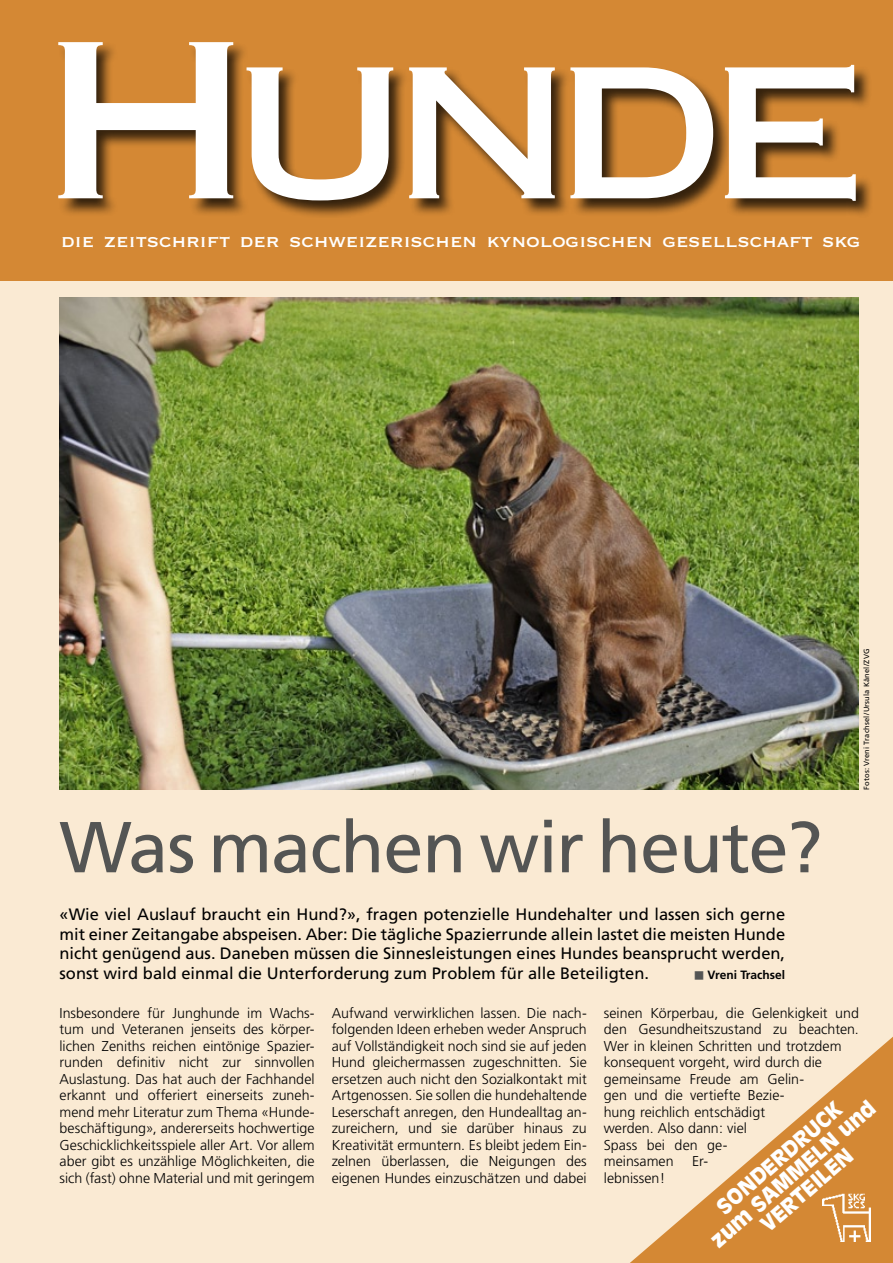
<style>
.page{position:relative;width:893px;height:1263px;background:#faead3}
.page>*{position:absolute;margin:0;border:0;box-sizing:border-box;transform-origin:0 0}
.t1{font:214.5px "Copperplate Thirty One AB";letter-spacing:-.1em;color:#fff}
.t2{font:72px "Frutiger";letter-spacing:-.015em;color:#545554}
.t3{font:22.5px "Copperplate Thirty One BC";letter-spacing:-.01em;color:#fff}
.t4{font:900 21px/21px "Antique Olive";color:#fff;text-align:center}
.t5{font:16.5px/19.5px "Frutiger";color:#000;text-align:justify}
.t6{font:300 14.25px/16.5px "Frutiger";color:#000;text-align:justify}
.t7{font:700 12px "Frutiger";color:#000}
.t8{font:7.5px "Frutiger";letter-spacing:.02em;color:#000}
.s1{font-family:"Universal Newswith Comm Pi";font-weight:400;font-size:10.5px;color:#545554}
</style>
<div class="page">
<div style="left:0;top:0;width:893px;height:280px;background:#d48834"></div>
<svg style="left:630px;top:1037px;width:263px;height:226px"></svg>
<div style="left:57px;top:41px;width:816px;height:177px;background:#000;opacity:.75"></div>
<img style="left:822px;top:1194px;width:48px;height:48px">
<img style="left:60px;top:297px;width:799px;height:493px">
<h1 class="t1" style="left:42px;top:-8px;width:827px">Hunde</h1>
<h3 class="t3" style="left:61px;top:230px;width:801px">die zeitschrift der schweizerischen kynologischen gesellschaft skg</h3>
<h2 class="t2" style="left:60px;top:805px;width:764px">Was machen wir heute?</h2>
<p class="t5" style="left:60px;top:905px;width:727px">«Wie viel Auslauf braucht ein H und?», fragen potenzielle H undehalter und lassen sich gerne mit einer Zeitangabe abspeisen. Aber: Die tägliche Spazierrunde allein lastet die meisten H unde nicht genügend aus. Daneben müssen die Sinnesleistungen eines H undes beansprucht werden, sonst wird bald einmal die Unterforderung zum Problem für alle Beteiligten.</p>
<p class="t7" style="left:694px;top:967px;width:92px"><span class="s1">m</span> Vreni Trachsel</p>
<p class="t8" style="left:862px;top:790px;width:143px;rotate:-90deg">Fotos: Vreni Trachsel/Ursula Känel/ZVG</p>
<p class="t6" style="left:60px;top:1005px;width:257px">Insbesondere für Junghunde im Wachs&shy;tum und Veteranen jenseits des körper&shy;lichen Zeniths reichen eintönige Spazier&shy;runden definitiv nicht zur sinnvollen Auslastung. Das hat auch der Fachhandel erkannt und offeriert einerseits zuneh&shy;mend mehr Literatur zum Thema «Hunde&shy;beschäftigung», andererseits hochwertige Geschicklichkeitsspiele aller Art. Vor allem aber gibt es unzählige Möglichkeiten, die sich (fast) ohne Material und mit geringem</p>
<p class="t6" style="left:332px;top:1005px;width:257px">Aufwand verwirklichen lassen. Die nach&shy;folgenden Ideen erheben weder Anspruch auf Vollständigkeit noch sind sie auf jeden Hund gleichermassen zugeschnitten. Sie ersetzen auch nicht den Sozialkontakt mit Artgenossen. Sie sollen die hundehaltende Leserschaft anregen, den Hundealltag an&shy;zureichern, und sie darüber hinaus zu Kreativität ermuntern. Es bleibt jedem Ein&shy;zelnen überlassen, die Neigungen des eigenen Hundes einzuschätzen und dabei</p>
<p class="t6" style="left:604px;top:1005px;width:257px;text-align:left">seinen Körperbau, die Gelenkigkeit und den Gesundheitszustand zu beachten.<br>Wer in kleinen Schritten und trotzdem konsequent vorgeht, wird durch die gemeinsame Freude am Gelin-<br>gen und die vertiefte Bezie-<br>hung reichlich entschädigt<br>werden. Also dann: viel<br>Spass bei den ge-<br>meinsamen</p>
<h3 class="t4" style="left:693px;top:1219px;width:212px;rotate:-41deg">SONDERDRUCK<br>zum SAMMELN und<br>VERTEILEN</h3>
<p class="t6" style="left:692px;top:1153px;width:17px">Er-</p>
<p class="t6" style="left:604px;top:1170px;width:63px">lebnissen!</p>
</div>
